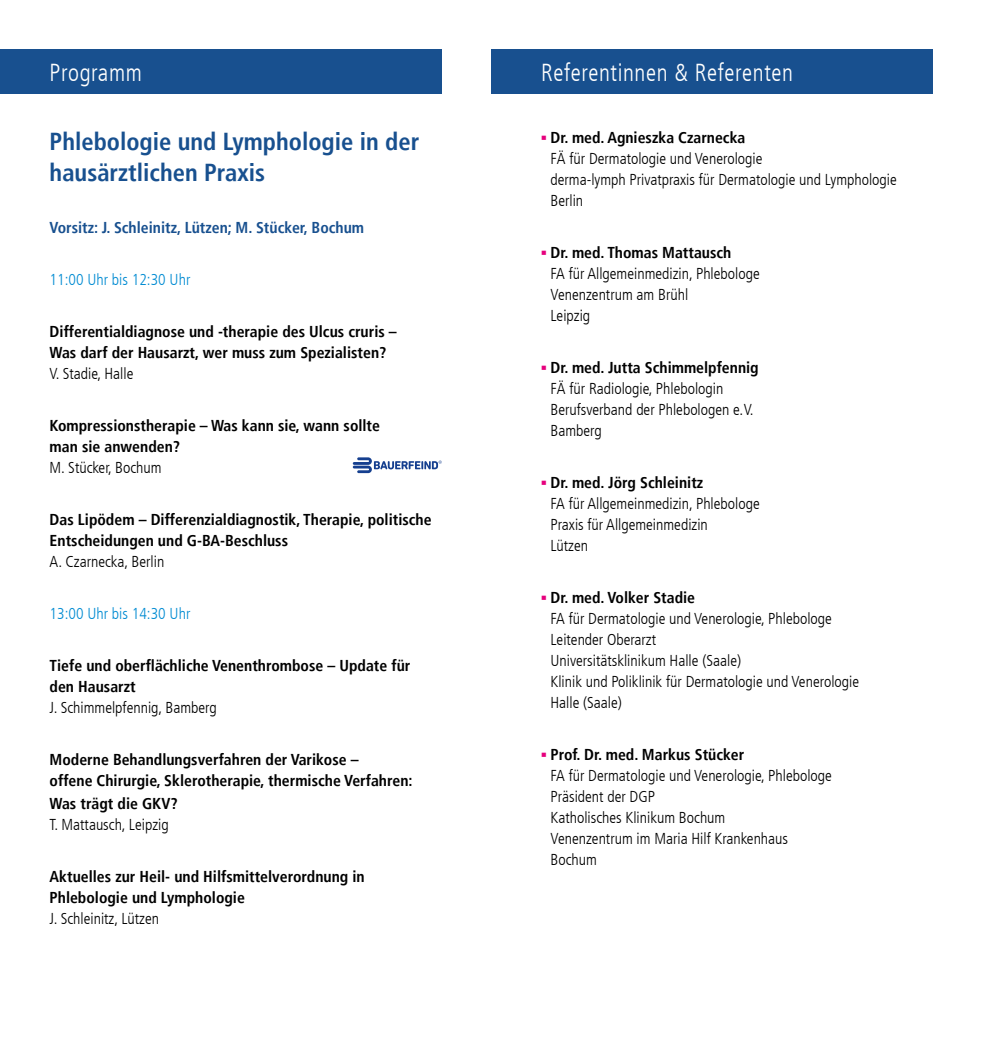
<style>
.page{position:relative;width:983px;height:1042px;background:#fff}
.page>*{position:absolute;margin:0;border:0;box-sizing:border-box;transform-origin:0 0}
.t1{font:700 condensed 24.5px/31.5px "Frutiger LT";color:#18508f}
.t2{font:300 condensed 24.5px "Frutiger LT";letter-spacing:.025em;color:#fff;scale:.96 1}
.t3{font:300 condensed 15.75px/21px "Frutiger LT";color:#000}
.t4{font:700 condensed 15.75px/21px "Frutiger LT";color:#000}
.t5{font:700 condensed 15.75px "Frutiger LT";color:#18508f}
.t6{font:300 condensed 15.75px "Frutiger LT";color:#008bd2}
.s1{font-family:"Arial";font-weight:700;font-stretch:normal;color:#e6007d}
.s2{font-weight:700}
</style>
<div class="page">
<div style="left:0;top:50px;width:441px;height:44px;background:#18508f"></div>
<div style="left:491px;top:50px;width:442px;height:44px;background:#18508f"></div>
<svg style="left:352px;top:457px;width:90px;height:17px"></svg>
<h1 class="t2" style="left:50px;top:59px;width:98px">Programm</h1>
<h1 class="t2" style="left:541px;top:59px;width:264px">Referentinnen &amp; Referenten</h1>
<h1 class="t1" style="left:50px;top:126px;width:371px">Phlebologie und Lymphologie in der hausärztlichen Praxis</h1>
<p class="t5" style="left:50px;top:218px;width:316px">Vorsitz: J. Schleinitz, Lützen; M. Stücker, Bochum</p>
<p class="t6" style="left:50px;top:271px;width:142px">11:00 Uhr bis 12:30 Uhr</p>
<p class="t4" style="left:50px;top:321px;width:348px">Differentialdiagnose und -therapie des Ulcus cruris –<br>Was darf der Hausarzt, wer muss zum Spezialisten?</p>
<p class="t3" style="left:50px;top:363px;width:85px">V. Stadie, Halle</p>
<p class="t4" style="left:50px;top:415px;width:332px">Kompressionstherapie – Was kann sie, wann sollte man sie anwenden?</p>
<p class="t3" style="left:50px;top:457px;width:113px">M. Stücker, Bochum</p>
<p class="t4" style="left:50px;top:509px;width:383px">Das Lipödem – Differenzialdiagnostik, Therapie, politische<br>Entscheidungen und G-BA-Beschluss</p>
<p class="t3" style="left:50px;top:551px;width:116px">A. Czarnecka, Berlin</p>
<p class="t6" style="left:50px;top:604px;width:142px">13:00 Uhr bis 14:30 Uhr</p>
<p class="t4" style="left:50px;top:655px;width:362px">Tiefe und oberflächliche Venenthrombose – Update für den Hausarzt</p>
<p class="t3" style="left:50px;top:697px;width:169px">J. Schimmelpfennig, Bamberg</p>
<p class="t4" style="left:50px;top:749px;width:364px">Moderne Behandlungsverfahren der Varikose –<br>offene Chirurgie, Sklerotherapie, thermische Verfahren:</p>
<p class="t4" style="left:50px;top:793px;width:129px">Was trägt die GKV?</p>
<p class="t3" style="left:50px;top:814px;width:120px">T. Mattausch, Leipzig</p>
<p class="t4" style="left:50px;top:865px;width:316px">Aktuelles zur Heil- und Hilfsmittelverordnung in<br>Phlebologie und Lymphologie</p>
<p class="t3" style="left:50px;top:908px;width:111px">J. Schleinitz, Lützen</p>
<p class="t3" style="left:550px;top:128px;width:348px;text-indent:-9px"><span class="s1">▪</span> <span class="s2">Dr. med. Agnieszka Czarnecka<br></span>FÄ für Dermatologie und Venerologie<br>derma-lymph Privatpraxis für Dermatologie und Lymphologie Berlin</p>
<p class="t3" style="left:550px;top:242px;width:211px;text-indent:-9px"><span class="s1">▪</span> <span class="s2">Dr. med. Thomas Mattausch<br></span>FA für Allgemeinmedizin, Phlebologe<br>Venenzentrum am Brühl<br>Leipzig</p>
<p class="t3" style="left:550px;top:357px;width:210px;text-indent:-9px"><span class="s1">▪</span> <span class="s2">Dr. med. Jutta Schimmelpfennig<br></span>FÄ für Radiologie, Phlebologin<br>Berufsverband der Phlebologen e.V.<br>Bamberg</p>
<p class="t3" style="left:550px;top:472px;width:211px;text-indent:-9px"><span class="s1">▪</span> <span class="s2">Dr. med. Jörg Schleinitz<br></span>FA für Allgemeinmedizin, Phlebologe<br>Praxis für Allgemeinmedizin<br>Lützen</p>
<p class="t3" style="left:550px;top:587px;width:310px;text-indent:-9px"><span class="s1">▪</span> <span class="s2">Dr. med. Volker Stadie<br></span>FA für Dermatologie und Venerologie, Phlebologe Leitender Oberarzt<br>Universitätsklinikum Halle (Saale)<br>Klinik und Poliklinik für Dermatologie und Venerologie Halle (Saale)</p>
<p class="t3" style="left:550px;top:744px;width:283px;text-indent:-9px"><span class="s1">▪</span> <span class="s2">Prof. Dr. med. Markus Stücker<br></span>FA für Dermatologie und Venerologie, Phlebologe<br>Präsident der DGP<br>Katholisches Klinikum Bochum<br>Venenzentrum im Maria Hilf Krankenhaus<br>Bochum</p>
</div>
